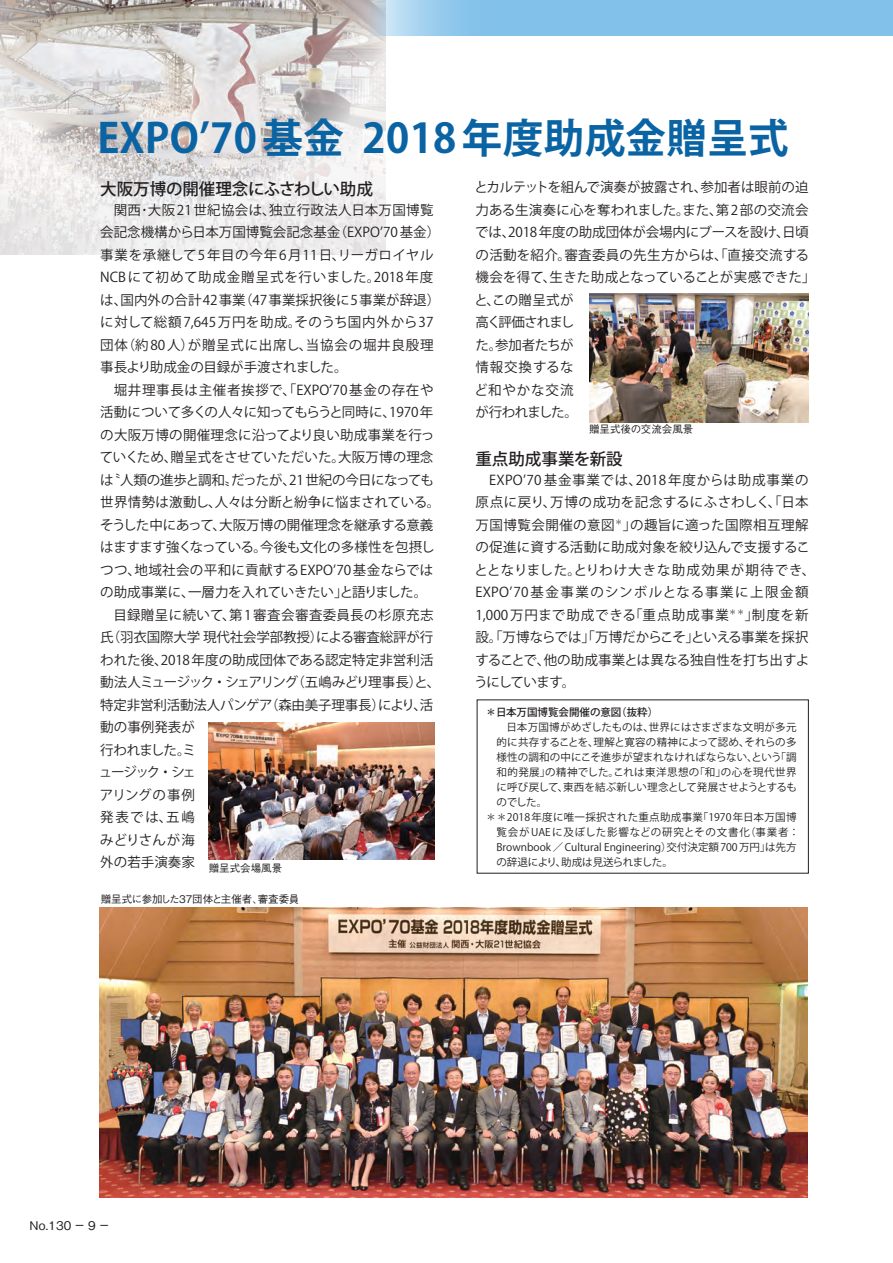
<style>
.page{position:relative;width:893px;height:1263px;background:#fff}
.page>*{position:absolute;margin:0;border:0;box-sizing:border-box;transform-origin:0 0}
.t1{font:700 40.5px "Koz Go Pro";letter-spacing:.01em;color:#0a63a3}
.t2{font:500 16.5px "Koz Go Pro";color:#231f20}
.t3{font:13.5px/22.5px "Koz Go Pro";color:#231f20}
.t4{font:13.5px/22.5px "Koz Go Pro";letter-spacing:.02em;color:#231f20}
.t5{font:500 12px "Gothic BBB Pro";color:#231f20}
.t6{font:10.5px "Koz Go Pro";color:#231f20}
.t7{font:500 10.5px "Gothic BBB Pro";color:#231f20}
.t8{font:10.5px "Koz Go Pro";letter-spacing:.03em;color:#231f20}
.t9{font:10.5px "Koz Go Pro";letter-spacing:.04em;color:#231f20}
.t10{font:10.5px "Koz Go Pro";letter-spacing:-.025em;color:#231f20}
.t11{font:10.5px "Koz Go Pro";letter-spacing:.025em;color:#231f20}
.t12{font:10.5px "Koz Go Pro";letter-spacing:.08em;color:#231f20}
.t13{font:10.5px "Koz Go Pro";letter-spacing:-.02em;color:#231f20}
.t14{font:500 10.5px "Koz Go Pro";color:#231f20}
</style>
<div class="page">
<img style="left:0;top:0;width:385px;height:255px">
<svg style="left:371px;top:0;width:522px;height:35px;background:#89c3ea"></svg>
<img style="left:99px;top:908px;width:709px;height:289px">
<img style="left:208px;top:723px;width:227px;height:137px">
<img style="left:589px;top:293px;width:219px;height:129px">
<p class="t1" style="left:97px;top:112px;width:693px">EXPO’70 基金 2018 年度助成金贈呈式</p>
<p class="t2" style="left:100px;top:178px;width:274px">大阪万博の開催理念にふさわしい助成</p>
<p class="t3" style="left:99px;top:199px;width:343px">　関西･大阪21世紀協会は、独立行政法人日本万国博覧会記念機構から日本万国博覧会記念基金（EXPO’70 基金）事業を承継して5年目の今年6月11日、リーガロイヤル<br>NCBにて初めて助成金贈呈式を行いました。2018年度は、国内外の合計42事業（47事業採択後に5事業が辞退）に対して総額7,645万円を助成。そのうち国内外から37団体（約80人）が贈呈式に出席し、当協会の堀井良殷理事長より助成金の目録が手渡されました。<br>　堀井理事長は主催者挨拶で、「EXPO’70基金の存在や活動について多くの人々に知ってもらうと同時に、1970年の大阪万博の開催理念に沿ってより良い助成事業を行っていくため、贈呈式をさせていただいた。大阪万博の理念は〝人類の進歩と調和〟だったが、21世紀の今日になっても世界情勢は激動し、人々は分断と紛争に悩まされている。そうした中にあって、大阪万博の開催理念を継承する意義はますます強くなっている。今後も文化の多様性を包摂しつつ、地域社会の平和に貢献するEXPO’70基金ならではの助成事業に、一層力を入れていきたい」と語りました。　目録贈呈に続いて、第1審査会審査委員長の杉原充志氏（羽衣国際大学 現代社会学部教授）による審査総評が行われた後、2018年度の助成団体である認定特定非営利活動法人ミュージック・シェアリング（五嶋みどり理事長）と、特定非営利活動法人パンゲア（森由美子理事長）により、活動の事例発表が<br>行われました。ミ<br>ュージック・シェ<br>アリングの事例<br>発表では、五嶋<br>みどりさんが海<br>外の若手演奏家</p>
<p class="t7" style="left:209px;top:860px;width:75px">贈呈式会場風景</p>
<p class="t7" style="left:101px;top:891px;width:200px">贈呈式に参加した37団体と主催者、審査委員</p>
<p class="t3" style="left:474px;top:176px;width:342px">とカルテットを組んで演奏が披露され、参加者は眼前の迫力ある生演奏に心を奪われました。また、第2部の交流会では、2018年度の助成団体が会場内にブースを設け、日頃の活動を紹介。審査委員の先生方からは、「直接交流する機会を得て、生きた助成となっていることが実感できた」と、この贈呈式が<br>高く評価されまし<br>た。参加者たちが<br>情報交換するな<br>ど和やかな交流<br>が行われました。</p>
<p class="t2" style="left:475px;top:448px;width:149px">重点助成事業を新設</p>
<p class="t4" style="left:474px;top:469px;width:343px">　EXPO’70 基金事業では、2018 年度からは助成事業の原点に戻り、万博の成功を記念するにふさわしく、「日本万国博覧会開催の意図<sup>＊</sup>」の趣旨に適った国際相互理解の促進に資する活動に助成対象を絞り込んで支援することとなりました。とりわけ大きな助成効果が期待でき、<br>EXPO’70基金事業のシンボルとなる事業に上限金額<br>1,000万円まで助成できる「重点助成事業<sup>＊＊</sup>」制度を新設。「万博ならでは」「万博だからこそ」といえる事業を採択することで、他の助成事業とは異なる独自性を打ち出すようにしています。</p>
<p class="t14" style="left:486px;top:705px;width:174px">＊日本万国博覧会開催の意図（抜粋）</p>
<p class="t11" style="left:496px;top:720px;width:302px">　日本万国博がめざしたものは、世界にはさまざまな文明が多元</p>
<p class="t6" style="left:496px;top:735px;width:302px">的に共存することを、理解と寛容の精神によって認め、それらの多</p>
<p class="t6" style="left:496px;top:750px;width:302px">様性の調和の中にこそ進歩が望まれなければならない、という「調</p>
<p class="t9" style="left:496px;top:765px;width:302px">和的発展」の精神でした。これは東洋思想の「和」の心を現代世界</p>
<p class="t10" style="left:496px;top:780px;width:302px">に呼び戻して、東西を結ぶ新しい理念として発展させようとするも</p>
<p class="t6" style="left:496px;top:795px;width:52px">のでした。</p>
<p class="t8" style="left:486px;top:810px;width:312px">＊＊2018年度に唯一採択された重点助成事業「1970年日本万国博</p>
<p class="t12" style="left:496px;top:825px;width:304px">覧会がUAEに及ぼした影響などの研究とその文書化（事業者：</p>
<p class="t6" style="left:496px;top:840px;width:302px">Brownbook ／ Cultural Engineering）交付決定額 700 万円」は先方</p>
<p class="t13" style="left:496px;top:855px;width:178px">の辞退により、助成は見送られました。</p>
<p class="t7" style="left:589px;top:421px;width:106px">贈呈式後の交流会風景</p>
<p class="t5" style="left:30px;top:1215px;width:81px">No.130 一 9 一</p>
</div>
